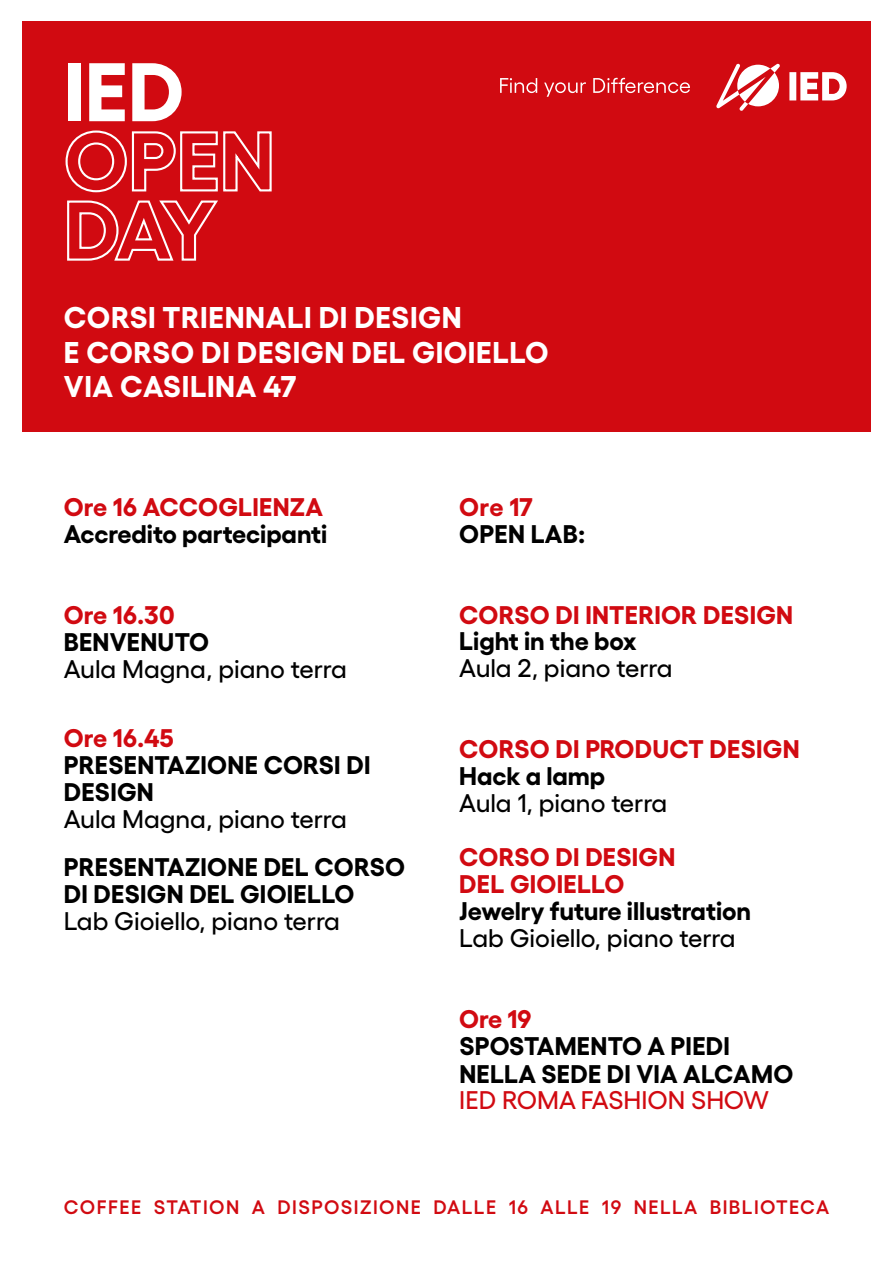
<style>
.page{position:relative;width:893px;height:1263px;background:#fff}
.page>*{position:absolute;margin:0;border:0;box-sizing:border-box;transform-origin:0 0}
.t1{font:700 82.8px/69.2px "Gellix";color:#fff}
.t2{font:700 30px/34.5px "Gellix";letter-spacing:.02em;color:#fff}
.t3{font:700 25.5px/27px "Gellix";letter-spacing:.01em;color:#000}
.t4{font:500 25.5px "Gellix";color:#000}
.t5{font:700 25.5px/27px "Gellix";letter-spacing:.01em;color:#d10a11}
.t6{font:500 25.5px "Gellix";color:#d10a11}
.t7{font:600 19.5px "Gellix";letter-spacing:.075em;color:#d10a11}
</style>
<div class="page">
<div style="left:22px;top:21px;width:849px;height:411px;background:#d10a11"></div>
<svg style="left:716px;top:64px;width:64px;height:47px"></svg>
<svg style="left:789px;top:72px;width:58px;height:28px"></svg>
<svg style="left:500px;top:78px;width:37px;height:15px"></svg>
<svg style="left:544px;top:82px;width:42px;height:15px"></svg>
<svg style="left:593px;top:78px;width:97px;height:15px"></svg>
<h1 class="t1" style="left:64px;top:48px;width:213px">IED<br>OPEN<br>DAY</h1>
<p class="t2" style="left:64px;top:297px;width:486px">CORSI TRIENNALI DI DESIGN<br>E CORSO DI DESIGN DEL GIOIELLO<br>VIA CASILINA 47</p>
<p class="t5" style="left:64px;top:490px;width:261px">Ore 16 ACCOGLIENZA</p>
<p class="t3" style="left:64px;top:517px;width:265px">Accredito partecipanti</p>
<p class="t5" style="left:64px;top:598px;width:112px">Ore 16.30</p>
<p class="t3" style="left:64px;top:625px;width:147px">BENVENUTO</p>
<p class="t4" style="left:64px;top:649px;width:285px">Aula Magna, piano terra</p>
<p class="t5" style="left:64px;top:721px;width:112px">Ore 16.45</p>
<p class="t3" style="left:64px;top:748px;width:308px">PRESENTAZIONE CORSI DI<br>DESIGN</p>
<p class="t4" style="left:64px;top:799px;width:285px">Aula Magna, piano terra</p>
<p class="t3" style="left:64px;top:851px;width:343px">PRESENTAZIONE DEL CORSO<br>DI DESIGN DEL GIOIELLO</p>
<p class="t4" style="left:64px;top:901px;width:278px">Lab Gioiello, piano terra</p>
<p class="t5" style="left:459px;top:490px;width:75px">Ore 17</p>
<p class="t3" style="left:459px;top:517px;width:128px">OPEN LAB:</p>
<p class="t5" style="left:459px;top:598px;width:335px">CORSO DI INTERIOR DESIGN</p>
<p class="t3" style="left:459px;top:625px;width:179px">Light in the box</p>
<p class="t4" style="left:459px;top:649px;width:215px">Aula 2, piano terra</p>
<p class="t5" style="left:459px;top:733px;width:342px">CORSO DI PRODUCT DESIGN</p>
<p class="t3" style="left:459px;top:760px;width:148px">Hack a lamp</p>
<p class="t4" style="left:459px;top:784px;width:210px">Aula 1, piano terra</p>
<p class="t5" style="left:459px;top:841px;width:218px">CORSO DI DESIGN<br>DEL GIOIELLO</p>
<p class="t3" style="left:459px;top:895px;width:294px">Jewelry future illustration</p>
<p class="t4" style="left:459px;top:919px;width:278px">Lab Gioiello, piano terra</p>
<p class="t5" style="left:459px;top:1003px;width:74px">Ore 19</p>
<p class="t3" style="left:459px;top:1030px;width:335px">SPOSTAMENTO A PIEDI<br>NELLA SEDE DI VIA ALCAMO</p>
<p class="t6" style="left:459px;top:1081px;width:311px">IED ROMA FASHION SHOW</p>
<p class="t7" style="left:64px;top:1192px;width:767px">COFFEE STATION A DISPOSIZIONE DALLE 16 ALLE 19 NELLA BIBLIOTECA</p>
</div>
